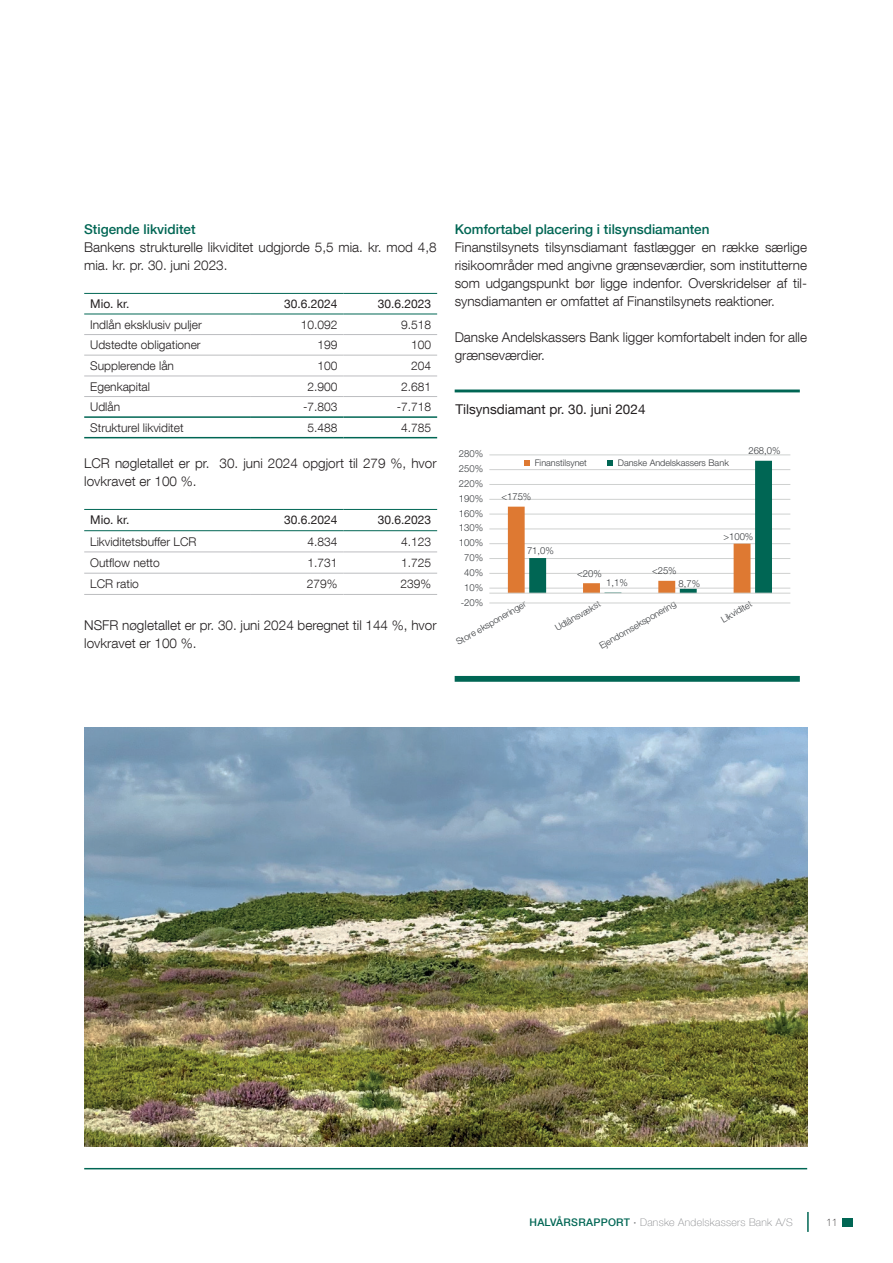
<style>
.page{position:relative;width:893px;height:1263px;background:#fff}
.page>*{position:absolute;margin:0;border:0;box-sizing:border-box;transform-origin:0 0}
.t1{font:300 13.5px/18px "Helvetica Neue LT Com";color:#231f20}
.t2{font:500 13.5px "Helvetica Neue LT Com";color:#006654}
.t3{font:13.5px "Helvetica Neue LT Com";color:#231f20}
.t4{font:300 12px "Helvetica Neue LT Com";color:#231f20}
.t5{font:12px "Helvetica Neue LT Com";color:#231f20}
.t6{font:100 10.5px "Helvetica Neue LT Com";letter-spacing:.03em;color:#808285}
.t7{font:100 10.5px "Helvetica Neue LT Com";color:#231f20}
.t8{font:300 9.75px "Helvetica Neue LT Com";color:#36393c}
.t9{font:300 9.15px "Helvetica Neue LT Com";color:#36393c}
.s1{font-weight:500;color:#006654}
.s2{font-weight:500}
</style>
<div class="page">
<div style="left:842px;top:1218px;width:11px;height:9px;background:#006654"></div>
<hr style="left:807px;top:1212px;width:2px;height:20px;background:#006654">
<hr style="left:84px;top:416px;width:166px;height:2px;background:#006654">
<hr style="left:250px;top:416px;width:94px;height:2px;background:#006654">
<hr style="left:344px;top:416px;width:93px;height:2px;background:#006654">
<hr style="left:84px;top:437px;width:166px;height:1px;background:#006654">
<hr style="left:250px;top:437px;width:94px;height:1px;background:#006654">
<hr style="left:344px;top:437px;width:93px;height:1px;background:#006654">
<hr style="left:84px;top:334px;width:166px;height:1px;background:#bcbdc0">
<hr style="left:250px;top:334px;width:94px;height:1px;background:#bcbdc0">
<hr style="left:344px;top:334px;width:93px;height:1px;background:#bcbdc0">
<hr style="left:84px;top:355px;width:166px;height:1px;background:#bcbdc0">
<hr style="left:250px;top:355px;width:94px;height:1px;background:#bcbdc0">
<hr style="left:344px;top:355px;width:93px;height:1px;background:#bcbdc0">
<hr style="left:84px;top:376px;width:166px;height:1px;background:#bcbdc0">
<hr style="left:250px;top:376px;width:94px;height:1px;background:#bcbdc0">
<hr style="left:344px;top:376px;width:93px;height:1px;background:#bcbdc0">
<hr style="left:84px;top:396px;width:166px;height:1px;background:#bcbdc0">
<hr style="left:250px;top:396px;width:94px;height:1px;background:#bcbdc0">
<hr style="left:344px;top:396px;width:93px;height:1px;background:#bcbdc0">
<hr style="left:84px;top:293px;width:166px;height:1px;background:#006654">
<hr style="left:250px;top:293px;width:94px;height:1px;background:#006654">
<hr style="left:344px;top:293px;width:93px;height:1px;background:#006654">
<hr style="left:84px;top:314px;width:166px;height:1px;background:#006654">
<hr style="left:250px;top:314px;width:94px;height:1px;background:#006654">
<hr style="left:344px;top:314px;width:93px;height:1px;background:#006654">
<hr style="left:84px;top:594px;width:166px;height:1px;background:#bcbdc0">
<hr style="left:250px;top:594px;width:94px;height:1px;background:#bcbdc0">
<hr style="left:344px;top:594px;width:93px;height:1px;background:#bcbdc0">
<hr style="left:84px;top:509px;width:166px;height:1px;background:#006654">
<hr style="left:250px;top:509px;width:94px;height:1px;background:#006654">
<hr style="left:344px;top:509px;width:93px;height:1px;background:#006654">
<hr style="left:84px;top:530px;width:166px;height:1px;background:#006654">
<hr style="left:250px;top:530px;width:94px;height:1px;background:#006654">
<hr style="left:344px;top:530px;width:93px;height:1px;background:#006654">
<hr style="left:84px;top:552px;width:166px;height:1px;background:#bcbdc0">
<hr style="left:250px;top:552px;width:94px;height:1px;background:#bcbdc0">
<hr style="left:344px;top:552px;width:93px;height:1px;background:#bcbdc0">
<hr style="left:84px;top:573px;width:166px;height:1px;background:#bcbdc0">
<hr style="left:250px;top:573px;width:94px;height:1px;background:#bcbdc0">
<hr style="left:344px;top:573px;width:93px;height:1px;background:#bcbdc0">
<hr style="left:489px;top:455px;width:301px;height:1px;background:#cfd1d0">
<hr style="left:489px;top:469px;width:301px;height:1px;background:#cfd1d0">
<hr style="left:489px;top:484px;width:301px;height:1px;background:#cfd1d0">
<hr style="left:489px;top:499px;width:301px;height:1px;background:#cfd1d0">
<hr style="left:489px;top:514px;width:301px;height:1px;background:#cfd1d0">
<hr style="left:489px;top:529px;width:301px;height:1px;background:#cfd1d0">
<hr style="left:489px;top:543px;width:301px;height:1px;background:#cfd1d0">
<hr style="left:489px;top:558px;width:301px;height:1px;background:#cfd1d0">
<hr style="left:489px;top:573px;width:301px;height:1px;background:#cfd1d0">
<hr style="left:489px;top:588px;width:301px;height:1px;background:#cfd1d0">
<hr style="left:489px;top:603px;width:301px;height:1px;background:#cfd1d0">
<svg style="left:508px;top:460px;width:264px;height:133px"></svg>
<hr style="left:489px;top:593px;width:301px;height:1px;background:#cfd1d0">
<hr style="left:455px;top:389px;width:345px;height:3px;background:#006654">
<div style="left:455px;top:676px;width:345px;height:6px;background:#006654"></div>
<img style="left:84px;top:727px;width:723px;height:420px">
<hr style="left:84px;top:1168px;width:723px;height:1px;background:#006654">
<p class="t2" style="left:84px;top:221px;width:113px">Stigende likviditet</p>
<p class="t1" style="left:84px;top:238px;width:354px">Bankens strukturelle likviditet udgjorde 5,5 mia. kr. mod 4,8 mia. kr. pr. 30. juni 2023.</p>
<p class="t5" style="left:90px;top:296px;width:41px">Mio. kr.</p>
<p class="t5" style="left:284px;top:296px;width:55px">30.6.2024</p>
<p class="t5" style="left:378px;top:296px;width:55px">30.6.2023</p>
<p class="t4" style="left:90px;top:317px;width:113px">Indlån eksklusiv puljer</p>
<p class="t4" style="left:301px;top:317px;width:38px">10.092</p>
<p class="t4" style="left:401px;top:317px;width:32px">9.518</p>
<p class="t4" style="left:90px;top:337px;width:112px">Udstedte obligationer</p>
<p class="t4" style="left:318px;top:337px;width:22px">199</p>
<p class="t4" style="left:411px;top:337px;width:22px">100</p>
<p class="t4" style="left:90px;top:358px;width:85px">Supplerende lån</p>
<p class="t4" style="left:318px;top:358px;width:22px">100</p>
<p class="t4" style="left:411px;top:358px;width:22px">204</p>
<p class="t4" style="left:90px;top:379px;width:61px">Egenkapital</p>
<p class="t4" style="left:308px;top:379px;width:32px">2.900</p>
<p class="t4" style="left:401px;top:379px;width:32px">2.681</p>
<p class="t4" style="left:90px;top:399px;width:31px">Udlån</p>
<p class="t4" style="left:303px;top:399px;width:36px">-7.803</p>
<p class="t4" style="left:397px;top:399px;width:36px">-7.718</p>
<p class="t4" style="left:90px;top:420px;width:95px">Strukturel likviditet</p>
<p class="t4" style="left:308px;top:420px;width:32px">5.488</p>
<p class="t4" style="left:401px;top:420px;width:32px">4.785</p>
<p class="t1" style="left:84px;top:454px;width:354px">LCR nøgletallet er pr. 30. juni 2024 opgjort til 279 %, hvor lovkravet er 100 %.</p>
<p class="t5" style="left:90px;top:513px;width:41px">Mio. kr.</p>
<p class="t5" style="left:284px;top:513px;width:55px">30.6.2024</p>
<p class="t5" style="left:378px;top:513px;width:55px">30.6.2023</p>
<p class="t4" style="left:90px;top:534px;width:108px">Likviditetsbuffer LCR</p>
<p class="t4" style="left:308px;top:534px;width:32px">4.834</p>
<p class="t4" style="left:401px;top:534px;width:32px">4.123</p>
<p class="t4" style="left:90px;top:555px;width:71px">Outflow netto</p>
<p class="t4" style="left:308px;top:555px;width:32px">1.731</p>
<p class="t4" style="left:401px;top:555px;width:32px">1.725</p>
<p class="t4" style="left:90px;top:576px;width:50px">LCR ratio</p>
<p class="t4" style="left:307px;top:576px;width:32px">279%</p>
<p class="t4" style="left:400px;top:576px;width:32px">239%</p>
<p class="t1" style="left:84px;top:616px;width:354px">NSFR nøgletallet er pr. 30. juni 2024 beregnet til 144 %, hvor lovkravet er 100 %.</p>
<p class="t2" style="left:455px;top:221px;width:256px">Komfortabel placering i tilsynsdiamanten</p>
<p class="t1" style="left:455px;top:238px;width:354px;text-align:justify">Finanstilsynets tilsynsdiamant fastlægger en række særlige risikoområder med angivne grænseværdier, som institutterne som udgangspunkt bør ligge indenfor. Overskridelser af til&shy;synsdiamanten er omfattet af Finanstilsynets reaktioner.</p>
<p class="t1" style="left:455px;top:328px;width:354px">Danske Andelskassers Bank ligger komfortabelt inden for alle grænseværdier.</p>
<p class="t3" style="left:455px;top:401px;width:192px">Tilsynsdiamant pr. 30. juni 2024</p>
<p class="t8" style="left:459px;top:448px;width:26px">280%</p>
<p class="t8" style="left:459px;top:463px;width:26px">250%</p>
<p class="t8" style="left:459px;top:478px;width:26px">220%</p>
<p class="t8" style="left:459px;top:492px;width:26px">190%</p>
<p class="t8" style="left:459px;top:507px;width:26px">160%</p>
<p class="t9" style="left:535px;top:457px;width:54px">Finanstilsynet</p>
<p class="t9" style="left:618px;top:457px;width:113px">Danske Andelskassers Bank</p>
<p class="t8" style="left:501px;top:490px;width:31px">&lt;175%</p>
<p class="t8" style="left:748px;top:444px;width:34px">268,0%</p>
<p class="t8" style="left:459px;top:522px;width:26px">130%</p>
<p class="t8" style="left:459px;top:537px;width:26px">100%</p>
<p class="t8" style="left:464px;top:552px;width:20px">70%</p>
<p class="t8" style="left:464px;top:566px;width:20px">40%</p>
<p class="t8" style="left:464px;top:581px;width:20px">10%</p>
<p class="t8" style="left:527px;top:545px;width:28px">71,0%</p>
<p class="t8" style="left:577px;top:567px;width:26px">&lt;20%</p>
<p class="t8" style="left:652px;top:564px;width:26px">&lt;25%</p>
<p class="t8" style="left:606px;top:576px;width:23px">1,1%</p>
<p class="t8" style="left:679px;top:577px;width:23px">8,7%</p>
<p class="t8" style="left:723px;top:531px;width:31px">&gt;100%</p>
<p class="t8" style="left:461px;top:596px;width:24px">-20%</p>
<p class="t9" style="left:454px;top:638px;width:81px;rotate:-30deg">Store eksponeringer</p>
<p class="t9" style="left:553px;top:624px;width:52px;rotate:-30deg">Udlånsvækst</p>
<p class="t9" style="left:597px;top:642px;width:88px;rotate:-30deg">Ejendomseksponering</p>
<p class="t9" style="left:719px;top:615px;width:35px;rotate:-30deg">Likviditet</p>
<p class="t6" style="left:529px;top:1216px;width:265px"><span class="s1">HALVÅRSRAPPORT</span> <span class="s2">·</span> Danske Andelskassers Bank A/S</p>
<p class="t7" style="left:826px;top:1216px;width:13px">11</p>
</div>
